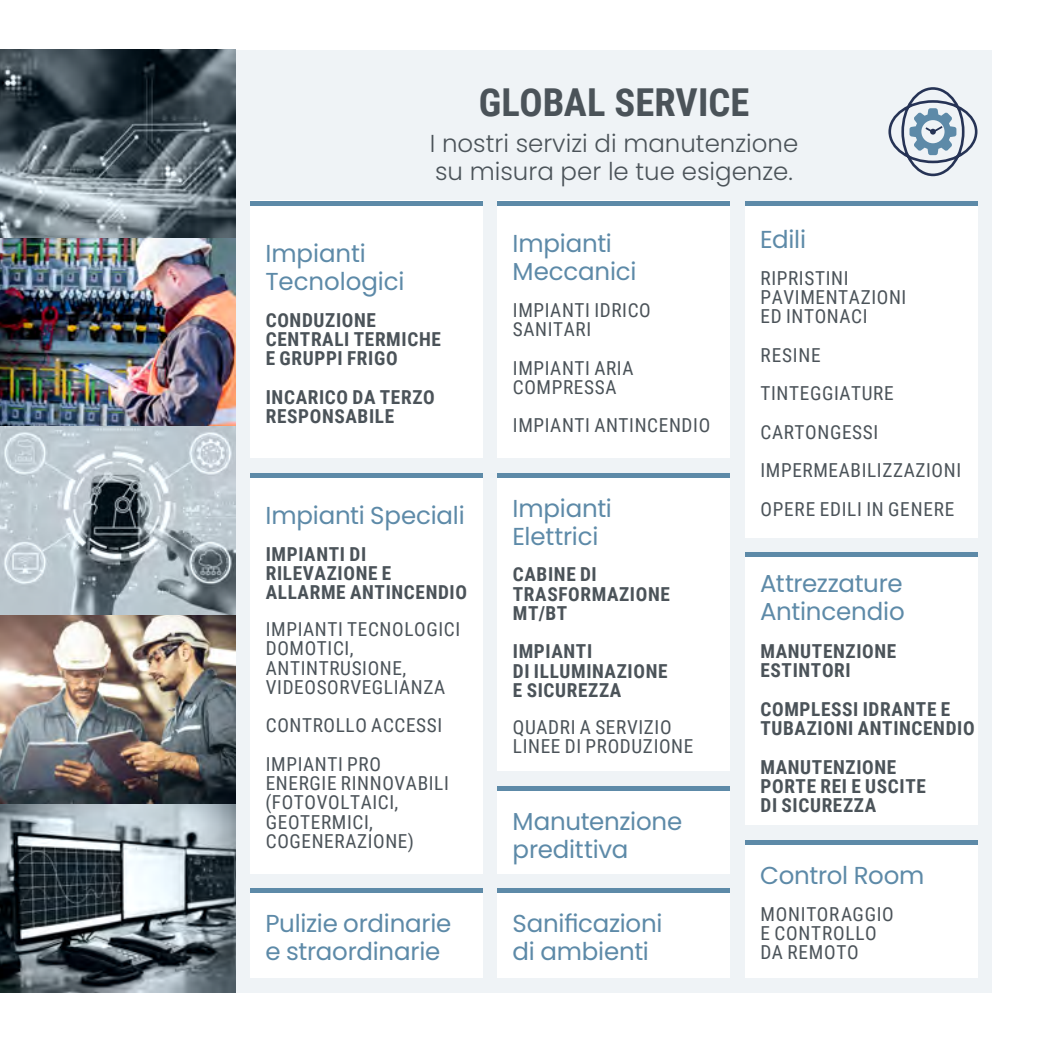
<style>
.page{position:relative;width:1042px;height:1042px;background:#fff}
.page>*{position:absolute;margin:0;border:0;box-sizing:border-box;transform-origin:0 0}
.t1{font:700 38.5px "Roboto Condensed";color:#4b5359}
.t2{font:24.5px/28px "Poppins";letter-spacing:-.01em;color:#5d8aa8}
.t3{font:300 24.5px/28px "Poppins";color:#4b5359}
.t4{font:19.25px/19.2px "Roboto Condensed";letter-spacing:.035em;color:#4b5359}
.t5{font:700 19.25px/19.2px "Roboto Condensed";letter-spacing:.035em;color:#4b5359}
</style>
<div class="page">
<img style="left:0;top:50px;width:236px;height:942px">
<div style="left:236px;top:50px;width:755px;height:942px;background:#eff3f6"></div>
<div style="left:745px;top:201px;width:232px;height:336px;background:#fff"></div>
<div style="left:498px;top:201px;width:232px;height:257px;background:#fff"></div>
<div style="left:498px;top:201px;width:232px;height:5px;background:#5d8aa8"></div>
<div style="left:745px;top:201px;width:232px;height:5px;background:#5d8aa8"></div>
<div style="left:251px;top:201px;width:232px;height:257px;background:#fff"></div>
<div style="left:251px;top:201px;width:232px;height:5px;background:#5d8aa8"></div>
<div style="left:745px;top:552px;width:232px;height:273px;background:#fff"></div>
<div style="left:498px;top:473px;width:232px;height:298px;background:#fff"></div>
<div style="left:498px;top:473px;width:232px;height:5px;background:#5d8aa8"></div>
<div style="left:745px;top:552px;width:232px;height:5px;background:#5d8aa8"></div>
<div style="left:251px;top:473px;width:232px;height:400px;background:#fff"></div>
<div style="left:251px;top:473px;width:232px;height:5px;background:#5d8aa8"></div>
<div style="left:745px;top:840px;width:232px;height:137px;background:#fff"></div>
<div style="left:745px;top:840px;width:232px;height:5px;background:#5d8aa8"></div>
<div style="left:498px;top:888px;width:232px;height:89px;background:#fff"></div>
<div style="left:498px;top:788px;width:232px;height:85px;background:#fff"></div>
<div style="left:498px;top:888px;width:232px;height:5px;background:#5d8aa8"></div>
<hr style="left:498px;top:786px;width:232px;height:4px;background:#5d8aa8">
<div style="left:251px;top:888px;width:232px;height:89px;background:#fff"></div>
<div style="left:251px;top:888px;width:232px;height:5px;background:#5d8aa8"></div>
<svg style="left:888px;top:87px;width:90px;height:90px"></svg>
<h1 class="t1" style="left:479px;top:75px;width:272px">GLOBAL SERVICE</h1>
<p class="t3" style="left:430px;top:129px;width:370px">I nostri servizi di manutenzione su misura per le tue esigenze.</p>
<p class="t2" style="left:265px;top:239px;width:141px">Impianti<br>Tecnologici</p>
<p class="t5" style="left:266px;top:309px;width:177px">CONDUZIONE<br>CENTRALI TERMICHE<br>E GRUPPI FRIGO</p>
<p class="t5" style="left:266px;top:386px;width:170px">INCARICO DA TERZO<br>RESPONSABILE</p>
<p class="t2" style="left:265px;top:502px;width:201px">Impianti Speciali</p>
<p class="t5" style="left:266px;top:544px;width:203px">IMPIANTI DI<br>RILEVAZIONE E<br>ALLARME ANTINCENDIO</p>
<p class="t4" style="left:266px;top:619px;width:196px">IMPIANTI TECNOLOGICI<br>DOMOTICI,<br>ANTINTRUSIONE,<br>VIDEOSORVEGLIANZA</p>
<p class="t4" style="left:266px;top:705px;width:178px;line-height:38.5px">CONTROLLO ACCESSI<br>IMPIANTI PRO</p>
<p class="t4" style="left:265px;top:773px;width:185px">ENERGIE RINNOVABILI (FOTOVOLTAICI,<br>GEOTERMICI,<br>COGENERAZIONE)</p>
<p class="t2" style="left:265px;top:909px;width:187px">Pulizie ordinarie e straordinarie</p>
<p class="t2" style="left:512px;top:230px;width:125px">Impianti<br>Meccanici</p>
<p class="t4" style="left:513px;top:300px;width:139px">IMPIANTI IDRICO<br>SANITARI</p>
<p class="t4" style="left:513px;top:357px;width:122px">IMPIANTI ARIA<br>COMPRESSA</p>
<p class="t4" style="left:513px;top:415px;width:199px">IMPIANTI ANTINCENDIO</p>
<p class="t2" style="left:512px;top:494px;width:101px">Impianti<br>Elettrici</p>
<p class="t5" style="left:513px;top:564px;width:159px">CABINE DI<br>TRASFORMAZIONE<br>MT/BT</p>
<p class="t5" style="left:513px;top:641px;width:156px">IMPIANTI<br>DI ILLUMINAZIONE<br>E SICUREZZA</p>
<p class="t4" style="left:513px;top:716px;width:182px">QUADRI A SERVIZIO<br>LINEE DI PRODUZIONE</p>
<p class="t2" style="left:512px;top:807px;width:171px">Manutenzione predittiva</p>
<p class="t2" style="left:512px;top:909px;width:151px">Sanificazioni di ambienti</p>
<p class="t2" style="left:760px;top:226px;width:47px">Edili</p>
<p class="t4" style="left:760px;top:268px;width:147px">RIPRISTINI<br>PAVIMENTAZIONI<br>ED INTONACI</p>
<p class="t4" style="left:760px;top:335px;width:202px;line-height:38.5px">RESINE<br>TINTEGGIATURE<br>CARTONGESSI<br>IMPERMEABILIZZAZIONI<br>OPERE EDILI IN GENERE</p>
<p class="t2" style="left:760px;top:569px;width:146px">Attrezzature<br>Antincendio</p>
<p class="t5" style="left:760px;top:641px;width:137px">MANUTENZIONE<br>ESTINTORI</p>
<p class="t5" style="left:760px;top:698px;width:216px">COMPLESSI IDRANTE E<br>TUBAZIONI ANTINCENDIO</p>
<p class="t5" style="left:760px;top:756px;width:167px">MANUTENZIONE<br>PORTE REI E USCITE<br>DI SICUREZZA</p>
<p class="t2" style="left:760px;top:861px;width:166px">Control Room</p>
<p class="t4" style="left:760px;top:903px;width:135px">MONITORAGGIO<br>E CONTROLLO<br>DA REMOTO</p>
</div>
